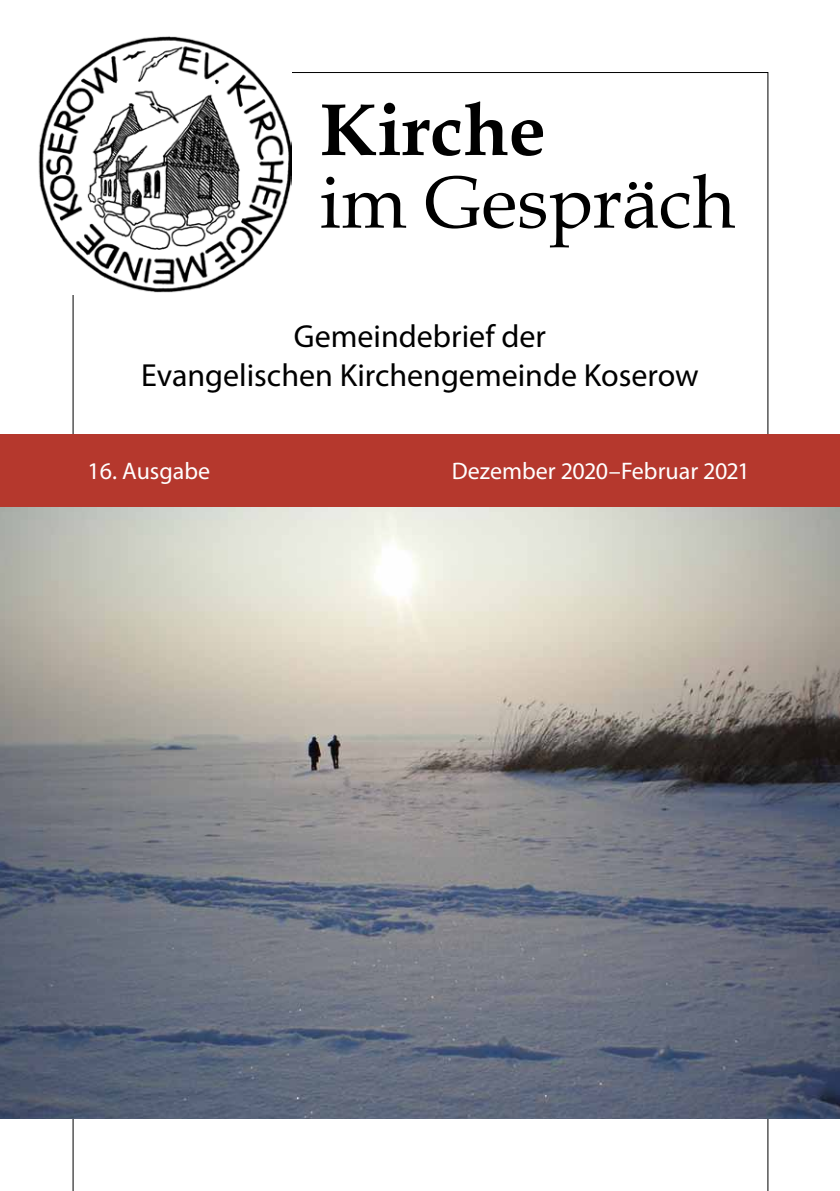
<style>
.page{position:relative;width:840px;height:1191px;background:#fff}
.page>*{position:absolute;margin:0;border:0;box-sizing:border-box;transform-origin:0 0}
.t1{font:74px "Book Antiqua";color:#000}
.t2{font:700 74px "Book Antiqua";color:#000}
.t3{font:32px/38.4px "Myriad Pro";color:#000;text-align:center}
.t4{font:24px "Myriad Pro";color:#fff}
</style>
<div class="page">
<img style="left:0;top:506px;width:839px;height:613px">
<div style="left:0;top:434px;width:839px;height:72px;background:#b5382d"></div>
<img style="left:38px;top:36px;width:253px;height:257px">
<h1 class="t2" style="left:319px;top:87px;width:228px">Kirche</h1>
<h1 class="t1" style="left:319px;top:159px;width:417px">im Gespräch</h1>
<p class="t3" style="left:141px;top:317px;width:558px">Gemeindebrief der<br>Evangelischen Kirchengemeinde Koserow</p>
<p class="t4" style="left:88px;top:456px;width:124px">16. Ausgabe</p>
<p class="t4" style="left:451px;top:456px;width:299px">Dezember 2020–Februar 2021</p>
</div>
